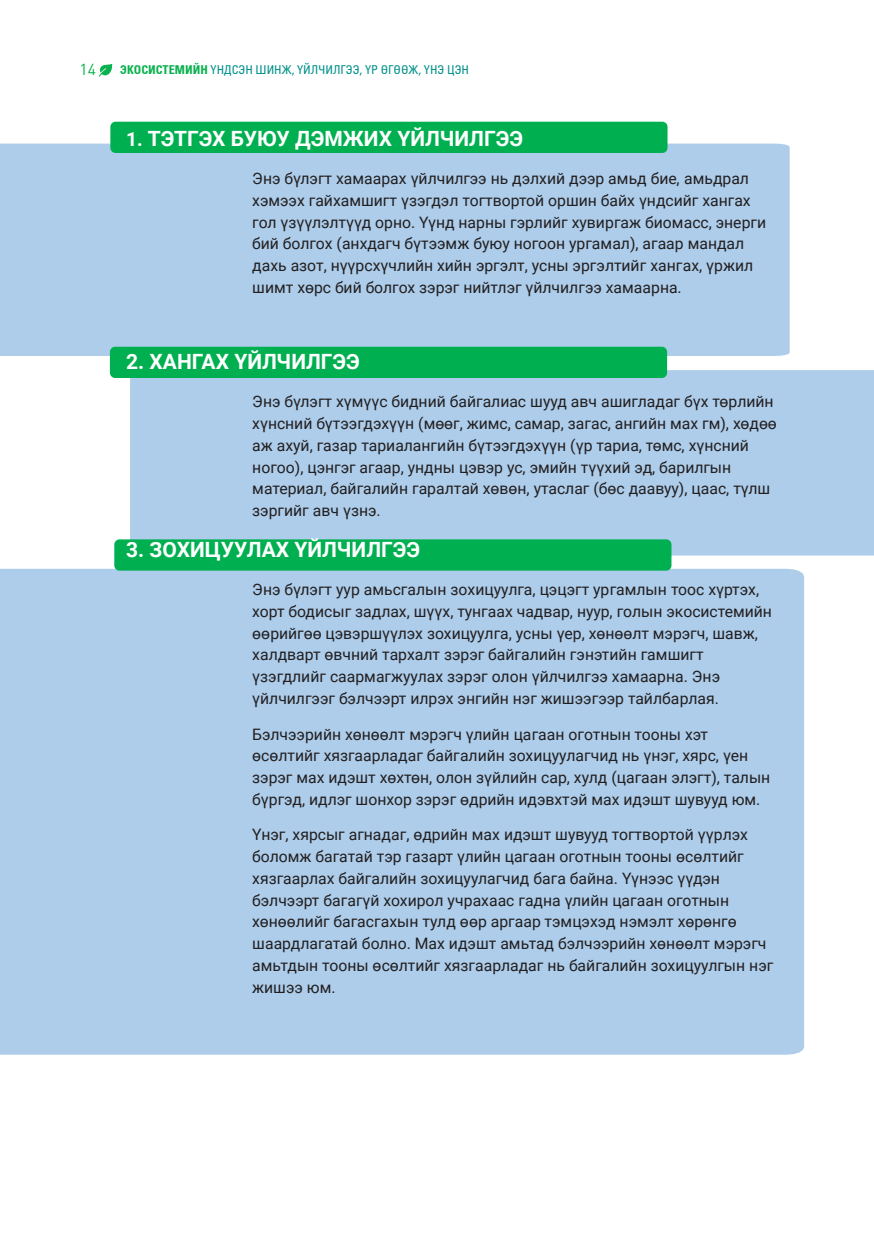
<style>
.page{position:relative;width:874px;height:1241px;background:#fff}
.page>*{position:absolute;margin:0;border:0;box-sizing:border-box;transform-origin:0 0}
.t1{font:700 21px "Roboto";color:#fff}
.t2{font:15.75px/21.7px "Roboto";letter-spacing:-.005em;color:#231f20}
.t3{font:15.75px "DIN Pro";color:#0ab14f}
.t4{font:condensed 12.25px "Univers LTCYR";color:#009189}
.s1{font-weight:700;color:#0ab14f}
.s2{font-size:19.25px}
</style>
<div class="page">
<div style="left:0;top:144px;width:789px;height:212px;background:#adcdea"></div>
<div style="left:130px;top:370px;width:743px;height:185px;background:#adcdea"></div>
<div style="left:0;top:568px;width:803px;height:486px;background:#adcdea"></div>
<div style="left:110px;top:122px;width:557px;height:31px;background:#00b050;border-radius:5px"></div>
<div style="left:110px;top:346px;width:556px;height:32px;background:#00b050;border-radius:5px"></div>
<div style="left:114px;top:539px;width:557px;height:31px;background:#00b050;border-radius:5px"></div>
<svg style="left:99px;top:64px;width:13px;height:12px"></svg>
<p class="t3" style="left:80px;top:57px;width:18px">14</p>
<p class="t4" style="left:120px;top:62px;width:350px"><span class="s1">ЭКОСИСТЕМИЙН</span> ҮНДСЭН ШИНЖ, ҮЙЛЧИЛГЭЭ, ҮР ӨГӨӨЖ, ҮНЭ ЦЭН</p>
<h1 class="t1" style="left:126px;top:124px;width:398px"><span class="s2">1.</span> ТЭТГЭХ БУЮУ ДЭМЖИХ ҮЙЛЧИЛГЭЭ</h1>
<p class="t2" style="left:252px;top:167px;width:515px">Энэ бүлэгт хамаарах үйлчилгээ нь дэлхий дээр амьд бие, амьдрал хэмээх гайхамшигт үзэгдэл тогтвортой оршин байх үндсийг хангах гол үзүүлэлтүүд орно. Үүнд нарны гэрлийг хувиргаж биомасс, энерги бий болгох (анхдагч бүтээмж буюу ногоон ургамал), агаар мандал дахь азот, нүүрсхүчлийн хийн эргэлт, усны эргэлтийг хангах, үржил шимт хөрс бий болгох зэрэг нийтлэг үйлчилгээ хамаарна.</p>
<h1 class="t1" style="left:126px;top:347px;width:235px">2. ХАНГАХ ҮЙЛЧИЛГЭЭ</h1>
<p class="t2" style="left:252px;top:390px;width:526px">Энэ бүлэгт хүмүүс бидний байгалиас шууд авч ашигладаг бүх төрлийн хүнсний бүтээгдэхүүн (мөөг, жимс, самар, загас, ангийн мах гм), хөдөө аж ахуй, газар тариалангийн бүтээгдэхүүн (үр тариа, төмс, хүнсний ногоо), цэнгэг агаар, ундны цэвэр ус, эмийн түүхий эд, барилгын материал, байгалийн гаралтай хөвөн, утаслаг (бөс даавуу), цаас, түлш зэргийг авч үзнэ.</p>
<h1 class="t1" style="left:126px;top:534px;width:295px">3. ЗОХИЦУУЛАХ ҮЙЛЧИЛГЭЭ</h1>
<p class="t2" style="left:252px;top:578px;width:521px">Энэ бүлэгт уур амьсгалын зохицуулга, цэцэгт ургамлын тоос хүртэх, хорт бодисыг задлах, шүүх, тунгаах чадвар, нуур, голын экосистемийн өөрийгөө цэвэршүүлэх зохицуулга, усны үер, хөнөөлт мэрэгч, шавж, халдварт өвчний тархалт зэрэг байгалийн гэнэтийн гамшигт үзэгдлийг саармагжуулах зэрэг олон үйлчилгээ хамаарна. Энэ үйлчилгээг бэлчээрт илрэх энгийн нэг жишээгээр тайлбарлая.</p>
<p class="t2" style="left:252px;top:722px;width:519px">Бэлчээрийн хөнөөлт мэрэгч үлийн цагаан оготнын тооны хэт өсөлтийг хязгаарладаг байгалийн зохицуулагчид нь үнэг, хярс, үен зэрэг мах идэшт хөхтөн, олон зүйлийн сар, хулд (цагаан элэгт), талын бүргэд, идлэг шонхор зэрэг өдрийн идэвхтэй мах идэшт шувууд юм.</p>
<p class="t2" style="left:252px;top:823px;width:522px">Үнэг, хярсыг агнадаг, өдрийн мах идэшт шувууд тогтвортой үүрлэх боломж багатай тэр газарт үлийн цагаан оготнын тооны өсөлтийг хязгаарлах байгалийн зохицуулагчид бага байна. Үүнээс үүдэн бэлчээрт багагүй хохирол учрахаас гадна үлийн цагаан оготнын хөнөөлийг багасгахын тулд өөр аргаар тэмцэхэд нэмэлт хөрөнгө шаардлагатай болно. Мах идэшт амьтад бэлчээрийн хөнөөлт мэрэгч амьтдын тооны өсөлтийг хязгаарладаг нь байгалийн зохицуулгын нэг жишээ юм.</p>
</div>
